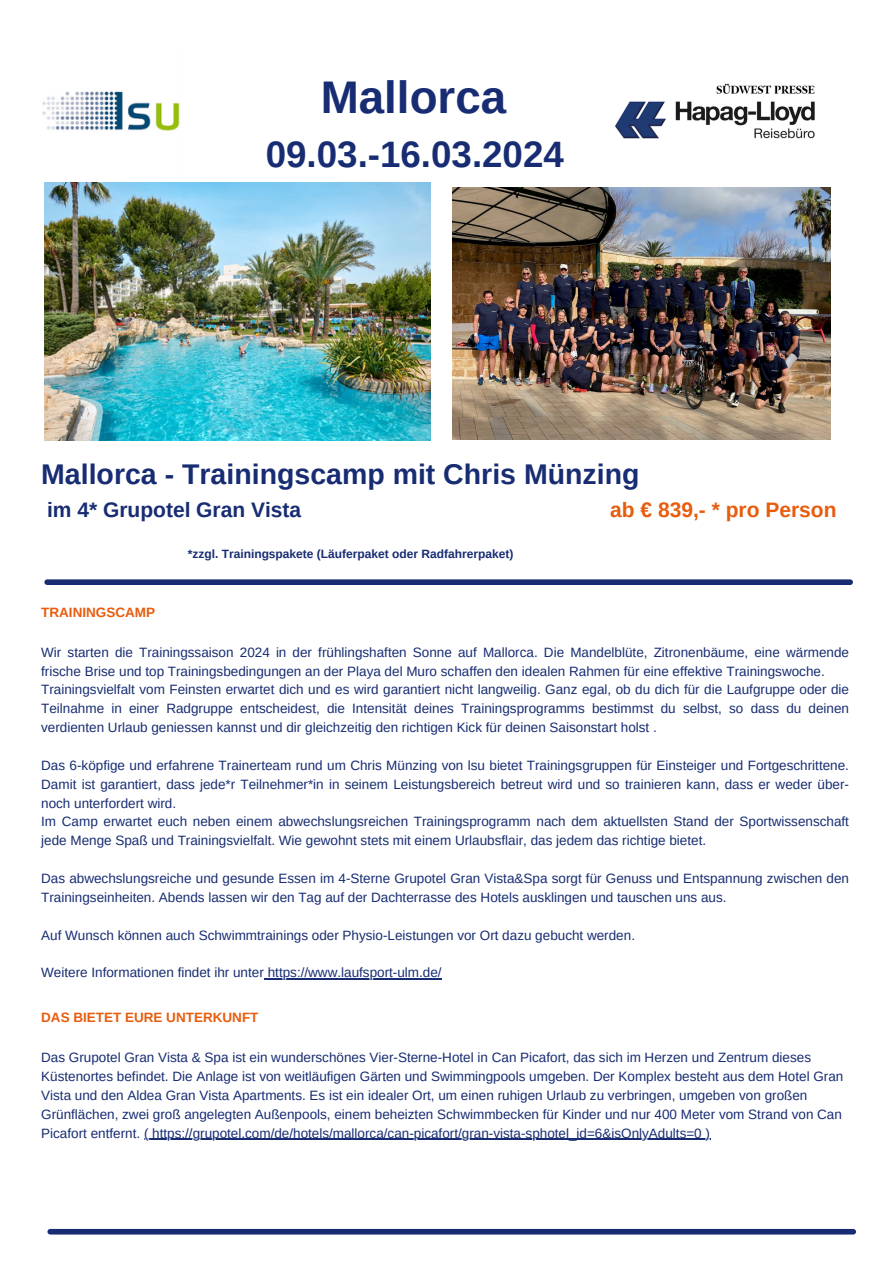
<style>
.page{position:relative;width:893px;height:1264px;background:#fff}
.page>*{position:absolute;margin:0;border:0;box-sizing:border-box;transform-origin:0 0}
.t1{font:700 45.75px "Arimo";color:#172c72}
.t2{font:700 36.75px "Arimo";color:#172c72}
.t3{font:700 28.5px "Arimo";color:#172c72}
.t4{font:700 21px "Arimo";color:#172c72}
.t5{font:700 21px "Arimo";color:#e85c0d}
.t6{font:13.5px/18.9px "Arimo";color:#172c72}
.t7{font:13.5px "Arimo";color:#172c72}
.t8{font:700 13.5px "Arimo";color:#e85c0d}
.t9{font:700 12px "Arimo";color:#172c72}
</style>
<div class="page">
<div style="left:47px;top:579px;width:803px;height:6px;background:#172c72"></div>
<img style="left:42px;top:91px;width:138px;height:40px">
<img style="left:44px;top:182px;width:386px;height:258px">
<img style="left:615px;top:83px;width:200px;height:56px">
<div style="left:50px;top:1228px;width:803px;height:6px;background:#172c72"></div>
<img style="left:452px;top:187px;width:378px;height:252px">
<hr style="left:144px;top:1138px;width:566px;height:1px;background:#172c72">
<hr style="left:264px;top:978px;width:178px;height:1px;background:#172c72">
<p class="t1" style="left:321px;top:72px;width:187px">Mallorca</p>
<p class="t2" style="left:266px;top:134px;width:299px">09.03.-16.03.2024</p>
<p class="t3" style="left:41px;top:458px;width:599px">Mallorca - Trainingscamp mit Chris Münzing</p>
<p class="t4" style="left:47px;top:497px;width:256px">im 4* Grupotel Gran Vista</p>
<p class="t5" style="left:610px;top:497px;width:228px">ab € 839,- * pro Person</p>
<p class="t9" style="left:188px;top:547px;width:327px">*zzgl. Trainingspakete (Läuferpaket oder Radfahrerpaket)</p>
<p class="t8" style="left:41px;top:604px;width:115px">TRAININGSCAMP</p>
<p class="t6" style="left:41px;top:642px;width:809px">Wir starten die Trainingssaison 2024 in der frühlingshaften Sonne auf Mallorca. Die Mandelblüte, Zitronenbäume, eine wärmende frische Brise und top Trainingsbedingungen an der Playa del Muro schaffen den idealen Rahmen für eine effektive Trainingswoche.</p>
<p class="t6" style="left:41px;top:680px;width:809px;text-align:justify">Trainingsvielfalt vom Feinsten erwartet dich und es wird garantiert nicht langweilig. Ganz egal, ob du dich für die Laufgruppe oder die Teilnahme in einer Radgruppe entscheidest, die Intensität deines Trainingsprogramms bestimmst du selbst, so dass du deinen verdienten Urlaub geniessen kannst und dir gleichzeitig den richtigen Kick für deinen Saisonstart holst .</p>
<p class="t6" style="left:41px;top:755px;width:809px;text-align:justify">Das 6-köpfige und erfahrene Trainerteam rund um Chris Münzing von lsu bietet Trainingsgruppen für Einsteiger und Fortgeschrittene.<br>Damit ist garantiert, dass jede*r Teilnehmer*in in seinem Leistungsbereich betreut wird und so trainieren kann, dass er weder über&shy;noch unterfordert wird.</p>
<p class="t6" style="left:41px;top:812px;width:809px">Im Camp erwartet euch neben einem abwechslungsreichen Trainingsprogramm nach dem aktuellsten Stand der Sportwissenschaft jede Menge Spaß und Trainingsvielfalt. Wie gewohnt stets mit einem Urlaubsflair, das jedem das richtige bietet.</p>
<p class="t6" style="left:41px;top:868px;width:809px">Das abwechslungsreiche und gesunde Essen im 4-Sterne Grupotel Gran Vista&amp;Spa sorgt für Genuss und Entspannung zwischen den<br>Trainingseinheiten. Abends lassen wir den Tag auf der Dachterrasse des Hotels ausklingen und tauschen uns aus.</p>
<p class="t7" style="left:41px;top:927px;width:595px">Auf Wunsch können auch Schwimmtrainings oder Physio-Leistungen vor Ort dazu gebucht werden.</p>
<p class="t7" style="left:41px;top:965px;width:402px">Weitere Informationen findet ihr unter https://www.laufsport-ulm.de/</p>
<p class="t8" style="left:41px;top:1010px;width:219px">DAS BIETET EURE UNTERKUNFT</p>
<p class="t6" style="left:41px;top:1048px;width:803px">Das Grupotel Gran Vista &amp; Spa ist ein wunderschönes Vier-Sterne-Hotel in Can Picafort, das sich im Herzen und Zentrum dieses Küstenortes befindet. Die Anlage ist von weitläufigen Gärten und Swimmingpools umgeben. Der Komplex besteht aus dem Hotel Gran Vista und den Aldea Gran Vista Apartments. Es ist ein idealer Ort, um einen ruhigen Urlaub zu verbringen, umgeben von großen Grünflächen, zwei groß angelegten Außenpools, einem beheizten Schwimmbecken für Kinder und nur 400 Meter vom Strand von Can Picafort entfernt. ( https://grupotel.com/de/hotels/mallorca/can-picafort/gran-vista-sphotel_id=6&amp;isOnlyAdults=0 )</p>
</div>
